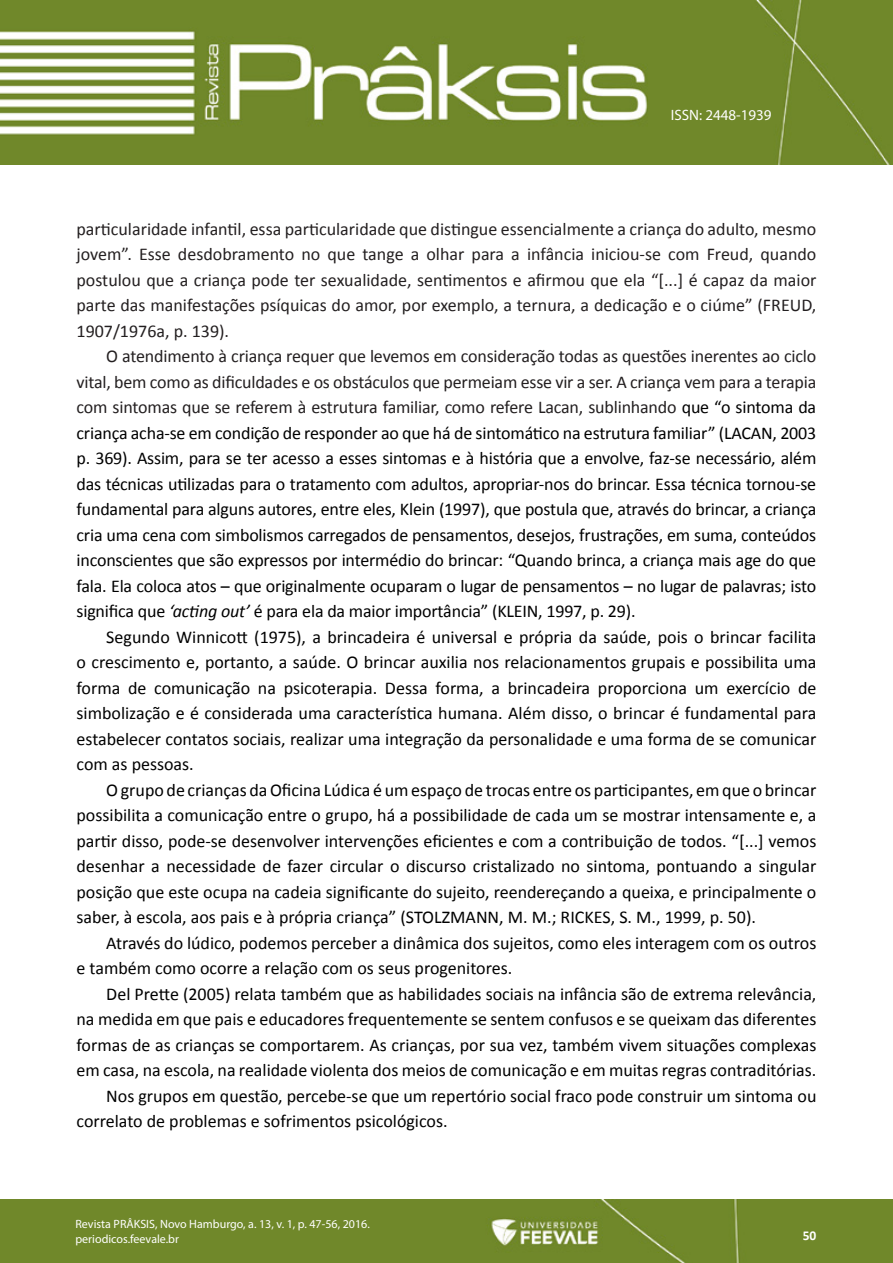
<style>
.page{position:relative;width:893px;height:1263px;background:#fff}
.page>*{position:absolute;margin:0;border:0;box-sizing:border-box;transform-origin:0 0}
.t1{font:18px/25.5px "Calibri";color:#000;text-align:justify}
.t2{font:18px/25.5px "Calibri";color:#231f20;text-align:justify}
.t3{font:15px "Myriad Pro";color:#fff}
.t4{font:700 13.5px "Calibri";color:#fff}
.t5{font:12px/15px "Myriad Pro";color:#fff}
.s1{color:#231f20}
.s2{font-style:italic}
</style>
<div class="page">
<img style="left:0;top:0;width:893px;height:164px">
<div style="left:0;top:1199px;width:893px;height:64px;background:#70882a"></div>
<p class="t3" style="left:671px;top:106px;width:102px">ISSN: 2448-1939</p>
<p class="t2" style="left:77px;top:216px;width:741px">particularidade infantil, essa particularidade que distingue essencialmente a criança do adulto, mesmo jovem”. Esse desdobramento no que tange a olhar para a infância iniciou-se com Freud, quando postulou que a criança pode ter sexualidade, sentimentos e afirmou que ela “[...] é capaz da maior parte das manifestações psíquicas do amor, por exemplo, a ternura, a dedicação e o ciúme” (FREUD, 1907/1976a, p. 139).</p>
<p class="t1" style="left:77px;top:343px;width:741px;text-indent:30px"><span class="s1">O atendimento à criança requer que levemos em consideração todas as questões inerentes ao ciclo vital, bem como as dificuldades e os obstáculos que permeiam esse vir a ser. A criança vem para a terapia com sintomas que se referem à estrutura familiar, como refere Lacan, sublinhando</span> que “o sintoma da criança acha-se em condição de responder ao que há de sintomático na estrutura familiar” (LACAN, 2003 p. 369). Assim, para se ter acesso a esses sintomas e à história que a envolve, faz-se necessário, além das técnicas utilizadas para o tratamento com adultos, apropriar-nos do brincar. Essa técnica tornou-se fundamental para alguns autores, entre eles, Klein (1997), que postula que, através do brincar, a criança cria uma cena com simbolismos carregados de pensamentos, desejos, frustrações, em suma, conteúdos inconscientes que são expressos por intermédio do brincar: “Quando brinca, a criança mais age do que fala. Ela coloca atos – que originalmente ocuparam o lugar de pensamentos – no lugar de palavras; isto significa que <span class="s2">‘acting out’</span> é para ela da maior importância” (KLEIN, 1997, p. 29).</p>
<p class="t1" style="left:77px;top:624px;width:741px;text-indent:30px">Segundo Winnicott (1975), a brincadeira é universal e própria da saúde, pois o brincar facilita o crescimento e, portanto, a saúde. O brincar auxilia nos relacionamentos grupais e possibilita uma forma de comunicação na psicoterapia. Dessa forma, a brincadeira proporciona um exercício de simbolização e é considerada uma característica humana. Além disso, o brincar é fundamental para estabelecer contatos sociais, realizar uma integração da personalidade e uma forma de se comunicar com as pessoas.</p>
<p class="t1" style="left:77px;top:777px;width:741px;text-indent:30px">O grupo de crianças da Oficina Lúdica é um espaço de trocas entre os participantes, em que o brincar possibilita a comunicação entre o grupo, há a possibilidade de cada um se mostrar intensamente e, a partir disso, pode-se desenvolver intervenções eficientes e com a contribuição de todos. “[...] vemos desenhar a necessidade de fazer circular o discurso cristalizado no sintoma, pontuando a singular posição que este ocupa na cadeia significante do sujeito, reendereçando a queixa, e principalmente o saber, à escola, aos pais e à própria criança” (STOLZMANN, M. M.; RICKES, S. M., 1999, p. 50).</p>
<p class="t1" style="left:77px;top:930px;width:741px;text-indent:30px">Através do lúdico, podemos perceber a dinâmica dos sujeitos, como eles interagem com os outros e também como ocorre a relação com os seus progenitores.</p>
<p class="t1" style="left:106px;top:981px;width:712px">Del Prette (2005) relata também que as habilidades sociais na infância são de extrema relevância,</p>
<p class="t1" style="left:77px;top:1007px;width:741px">na medida em que pais e educadores frequentemente se sentem confusos e se queixam das diferentes</p>
<p class="t1" style="left:77px;top:1032px;width:741px">formas de as crianças se comportarem. As crianças, por sua vez, também vivem situações complexas</p>
<p class="t1" style="left:77px;top:1058px;width:741px">em casa, na escola, na realidade violenta dos meios de comunicação e em muitas regras contraditórias.</p>
<p class="t1" style="left:106px;top:1083px;width:712px">Nos grupos em questão, percebe-se que um repertório social fraco pode construir um sintoma ou</p>
<p class="t1" style="left:77px;top:1109px;width:373px">correlato de problemas e sofrimentos psicológicos.</p>
<p class="t5" style="left:75px;top:1216px;width:296px">Revista PRÂKSIS, Novo Hamburgo, a. 13, v. 1, p. 47-56, 2016. periodicos.feevale.br</p>
<p class="t4" style="left:803px;top:1227px;width:15px">50</p>
</div>
